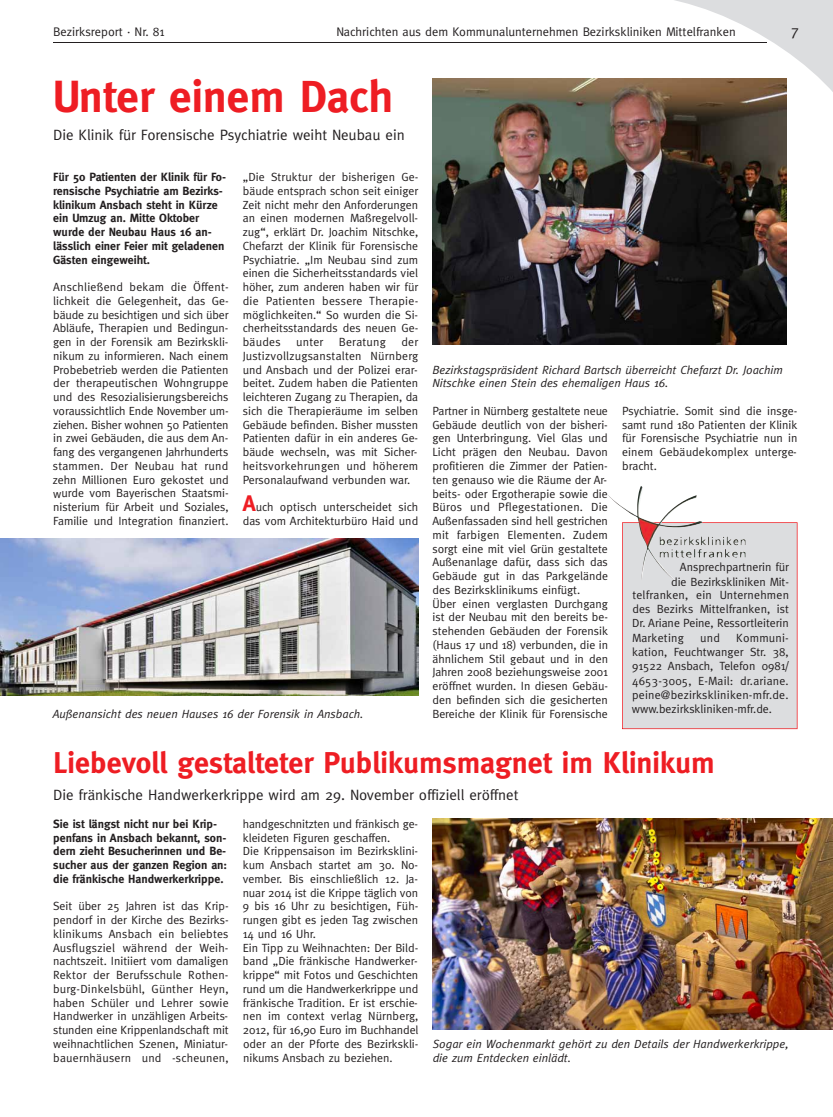
<style>
.page{position:relative;width:833px;height:1117px;background:#fff}
.page>*{position:absolute;margin:0;border:0;box-sizing:border-box;transform-origin:0 0}
.t1{font:700 45px "Meta";color:#ee1d23}
.t2{font:700 30px "Meta";color:#ee1d23}
.t3{font:15px "Meta";color:#231f20}
.t4{font:15px "Meta Caps";color:#231f20}
.t5{font:12.5px "Meta";color:#231f20}
.t6{font:11.88px/13.8px "Meta";color:#231f20;text-align:justify}
.t7{font:700 11.88px/13.8px "Meta";color:#231f20}
.t8{font:italic 11.88px/13.8px "Meta";color:#231f20}
.t9{font:11.88px "Meta";letter-spacing:.02em;color:#231f20}
.s1{font-weight:700;font-size:22.5px;color:#ee1d23}
</style>
<div class="page">
<svg style="left:648px;top:0;width:185px;height:92px"></svg>
<hr style="left:53px;top:42px;width:713px;height:1px;background:#231f20">
<div style="left:432px;top:79px;width:365px;height:265px;background:#fff"></div>
<img style="left:432px;top:79px;width:354px;height:265px">
<img style="left:432px;top:818px;width:401px;height:211px">
<div style="left:622px;top:522px;width:175px;height:207px;background:#dcdddf"></div>
<img style="left:608px;top:486px;width:136px;height:96px">
<img style="left:0;top:539px;width:418px;height:155px">
<p class="t5" style="left:53px;top:25px;width:113px">Bezirksreport · Nr. 81</p>
<p class="t5" style="left:336px;top:25px;width:401px">Nachrichten aus dem Kommunalunternehmen Bezirkskliniken Mittelfranken</p>
<p class="t4" style="left:790px;top:24px;width:10px">7</p>
<h1 class="t1" style="left:53px;top:70px;width:342px">Unter einem Dach</h1>
<p class="t3" style="left:53px;top:126px;width:353px">Die Klinik für Forensische Psychiatrie weiht Neubau ein</p>
<p class="t7" style="left:53px;top:170px;width:174px">Für 50 Patienten der Klinik für Fo&shy;rensische Psychiatrie am Bezirks&shy;klinikum Ansbach steht in Kürze ein Umzug an. Mitte Oktober wurde der Neubau Haus 16 an&shy;lässlich einer Feier mit geladenen<br>Gästen eingeweiht.</p>
<p class="t6" style="left:53px;top:280px;width:177px">Anschließend bekam die Öffent&shy;lichkeit die Gelegenheit, das Ge&shy;bäude zu besichtigen und sich über Abläufe, Therapien und Bedingun&shy;gen in der Forensik am Bezirkskli&shy;nikum zu informieren. Nach einem Probebetrieb werden die Patienten der therapeutischen Wohngruppe und des Resozialisierungsbereichs voraussichtlich Ende November um&shy;ziehen. Bisher wohnen 50 Patienten in zwei Gebäuden, die aus dem An&shy;fang des vergangenen Jahrhunderts stammen. Der Neubau hat rund zehn Millionen Euro gekostet und wurde vom Bayerischen Staatsmi&shy;nisterium für Arbeit und Soziales, Familie und Integration finanziert.</p>
<p class="t6" style="left:243px;top:170px;width:177px">„Die Struktur der bisherigen Ge&shy;bäude entsprach schon seit einiger Zeit nicht mehr den Anforderungen an einen modernen Maßregelvoll&shy;zug“, erklärt Dr. Joachim Nitschke, Chefarzt der Klinik für Forensische Psychiatrie. „Im Neubau sind zum einen die Sicherheitsstandards viel höher, zum anderen haben wir für die Patienten bessere Therapie&shy;möglichkeiten.“ So wurden die Si&shy;cherheitsstandards des neuen Ge&shy;bäudes</p>
<p class="t6" style="left:243px;top:335px;width:177px;text-indent:159px">der Justizvoll zugsanstalten Nürnberg und Ansbach und der Polizei erar&shy;beitet. Zudem haben die Patienten leichteren Zugang zu Therapien, da sich die Therapieräume im selben Gebäude befinden. Bisher mussten Patienten dafür in ein anderes Ge&shy;bäude wechseln, was mit Sicher&shy;heitsvorkehrungen und höherem Personalaufwand verbunden war.</p>
<p class="t6" style="left:243px;top:500px;width:177px"><span class="s1">A</span>uch optisch unterscheidet sich das vom Architekturbüro Haid und</p>
<p class="t6" style="left:296px;top:335px;width:29px">unter</p>
<p class="t9" style="left:339px;top:335px;width:48px">Beratung</p>
<p class="t8" style="left:432px;top:362px;width:352px">Bezirkstagspräsident Richard Bartsch überreicht Chefarzt Dr. Joachim<br>Nitschke einen Stein des ehemaligen Haus 16.</p>
<p class="t6" style="left:432px;top:404px;width:177px;text-align:left">Partner in Nürnberg gestaltete neue Gebäude deutlich von der bisheri&shy;gen Unterbringung. Viel Glas und Licht prägen den Neubau. Davon profitieren die Zimmer der Patien&shy;ten genauso wie die Räume der Ar&shy;beits- oder Ergotherapie sowie die Büros und Pflegestationen. Die Außenfassaden sind hell gestrichen mit farbigen Elementen. Zudem sorgt eine mit viel Grün gestaltete Außenanlage dafür, dass sich das Gebäude gut in das Parkgelände des Bezirksklinikums einfügt.<br>Über einen verglasten Durchgang ist der Neubau mit den bereits be&shy;stehenden Gebäuden der Forensik (Haus 17 und 18) verbunden, die in ähnlichem Stil gebaut und in den Jahren 2008 beziehungsweise 2001 eröffnet wurden. In diesen Gebäu&shy;den befinden sich die gesicherten Bereiche der Klinik für Forensische</p>
<p class="t6" style="left:622px;top:404px;width:177px">Psychiatrie. Somit sind die insge&shy;samt rund 180 Patienten der Klinik für Forensische Psychiatrie nun in einem Gebäudekomplex unterge&shy;bracht.</p>
<h2 class="t2" style="left:53px;top:744px;width:663px">Liebevoll gestalteter Publikumsmagnet im Klinikum</h2>
<p class="t3" style="left:53px;top:786px;width:467px">Die fränkische Handwerkerkrippe wird am 29. November offiziell eröffnet</p>
<p class="t7" style="left:53px;top:816px;width:176px">Sie ist längst nicht nur bei Krip&shy;penfans in Ansbach bekannt, son&shy;dern zieht Besucherinnen und Be&shy;sucher aus der ganzen Region an: die fränkische Handwerkerkrippe.</p>
<p class="t6" style="left:53px;top:899px;width:177px">Seit über 25 Jahren ist das Krip&shy;pendorf in der Kirche des Bezirks&shy;klinikums Ansbach ein beliebtes Ausflugsziel während der Weih&shy;nachtszeit. Initiiert vom damaligen Rektor der Berufsschule Rothen&shy;burg-Dinkelsbühl, Günther Heyn, haben Schüler und Lehrer sowie Handwerker in unzähligen Arbeits&shy;stunden eine Krippenlandschaft mit weihnachtlichen Szenen, Miniatur&shy;bauernhäusern und -scheunen,</p>
<p class="t6" style="left:680px;top:560px;width:111px">Ansprechpartnerin für</p>
<p class="t6" style="left:671px;top:574px;width:119px">die Bezirkskliniken Mit-</p>
<p class="t9" style="left:632px;top:587px;width:158px">telfranken, ein Unternehmen</p>
<p class="t6" style="left:632px;top:602px;width:158px">des Bezirks Mittelfranken, ist</p>
<p class="t6" style="left:632px;top:616px;width:158px">Dr. Ariane Peine, Ressortleiterin</p>
<p class="t9" style="left:632px;top:630px;width:53px">Marketing</p>
<p class="t6" style="left:700px;top:630px;width:21px">und</p>
<p class="t6" style="left:632px;top:630px;width:158px;line-height:14.2px;text-indent:104px">Kommuni&shy;kation, Feuchtwanger Str. 38, 91522 Ansbach, Telefon 0981/ 4653-3005, E-Mail: dr.ariane. peine@bezirkskliniken-mfr.de. www.bezirkskliniken-mfr.de.</p>
<p class="t8" style="left:53px;top:706px;width:312px">Außenansicht des neuen Hauses 16 der Forensik in Ansbach.</p>
<p class="t6" style="left:243px;top:816px;width:177px;text-align:left">handgeschnitzten und fränkisch ge&shy;kleideten Figuren geschaffen.<br>Die Krippensaison im Bezirksklini&shy;kum Ansbach startet am 30. No&shy;vember. Bis einschließlich 12. Ja&shy;nuar 2014 ist die Krippe täglich von<br>9 bis 16 Uhr zu besichtigen, Füh&shy;rungen gibt es jeden Tag zwischen<br>14 und 16 Uhr.<br>Ein Tipp zu Weihnachten: Der Bild&shy;band „Die fränkische Handwerker&shy;krippe“ mit Fotos und Geschichten rund um die Handwerkerkrippe und fränkische Tradition. Er ist erschie&shy;nen im context verlag Nürnberg,<br>2012, für 16,90 Euro im Buchhandel oder an der Pforte des Bezirkskli&shy;nikums Ansbach zu beziehen.</p>
<p class="t8" style="left:433px;top:1036px;width:357px">Sogar ein Wochenmarkt gehört zu den Details der Handwerkerkrippe, die zum Entdecken einlädt.</p>
</div>
